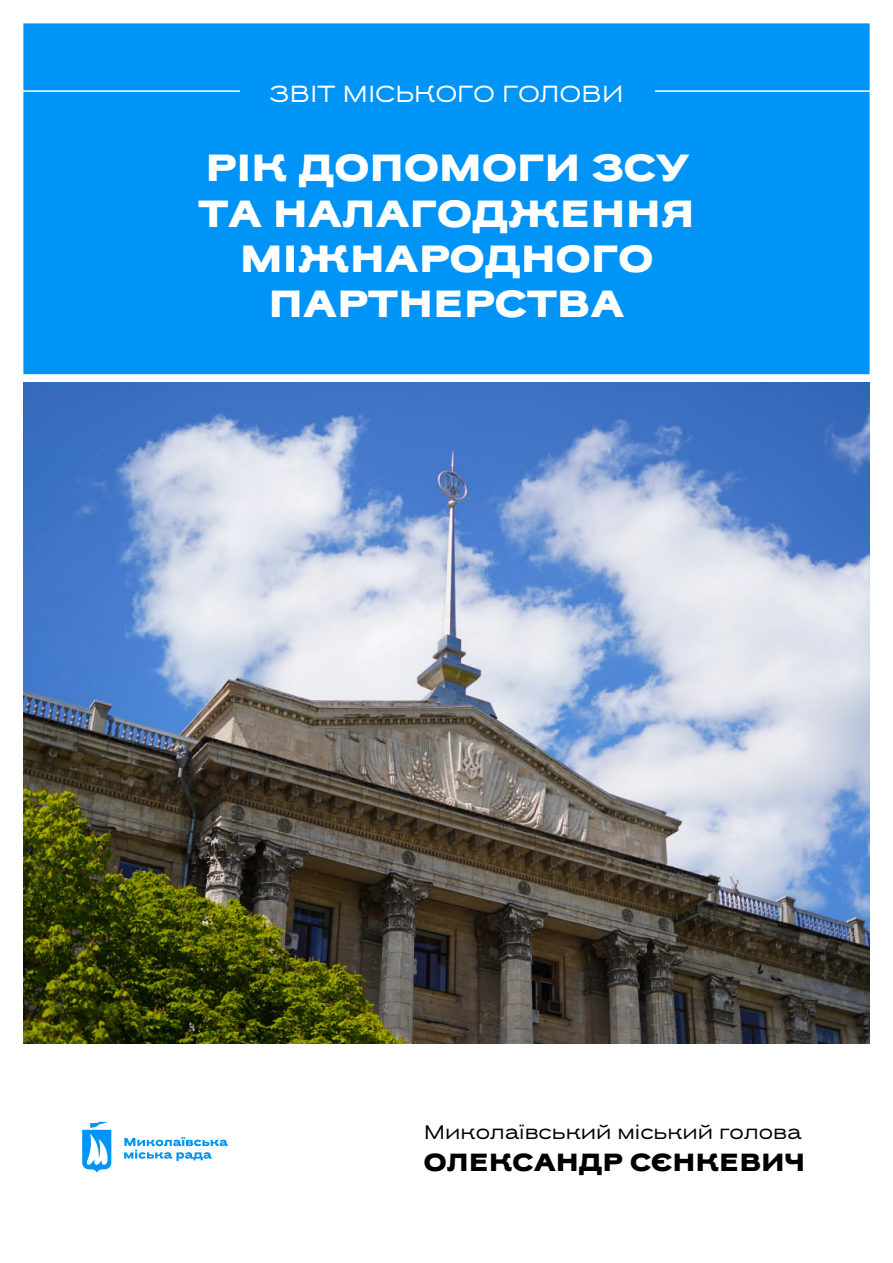
<style>
.page{position:relative;width:893px;height:1263px;background:#fff}
.page>*{position:absolute;margin:0;border:0;box-sizing:border-box;transform-origin:0 0}
.t1{font:800 37.8px/45.3px "Rock Star";color:#fff;text-align:center}
.t2{font:800 24.75px "Rock Star";color:#000}
.t3{font:23.25px "Rock Star";color:#fff}
.t4{font:19.5px "Rock Star";color:#000}
</style>
<div class="page">
<div style="left:23px;top:23px;width:847px;height:351px;background:#0094f7;border:2px solid #0094f7"></div>
<img style="left:23px;top:383px;width:847px;height:661px">
<hr style="left:0;top:90px;width:240px;height:2px;background:#fff">
<hr style="left:655px;top:90px;width:238px;height:2px;background:#fff">
<svg style="left:124px;top:1137px;width:104px;height:24px"></svg>
<svg style="left:82px;top:1121px;width:29px;height:51px"></svg>
<p class="t3" style="left:269px;top:80px;width:356px">ЗВІТ МІСЬКОГО ГОЛОВИ</p>
<p class="t1" style="left:198px;top:146px;width:498px">РІК ДОПОМОГИ ЗСУ<br>ТА НАЛАГОДЖЕННЯ<br>МІЖНАРОДНОГО<br>ПАРТНЕРСТВА</p>
<p class="t4" style="left:424px;top:1120px;width:379px">Миколаївський міський голова</p>
<p class="t2" style="left:424px;top:1145px;width:383px">ОЛЕКСАНДР СЄНКЕВИЧ</p>
</div>
